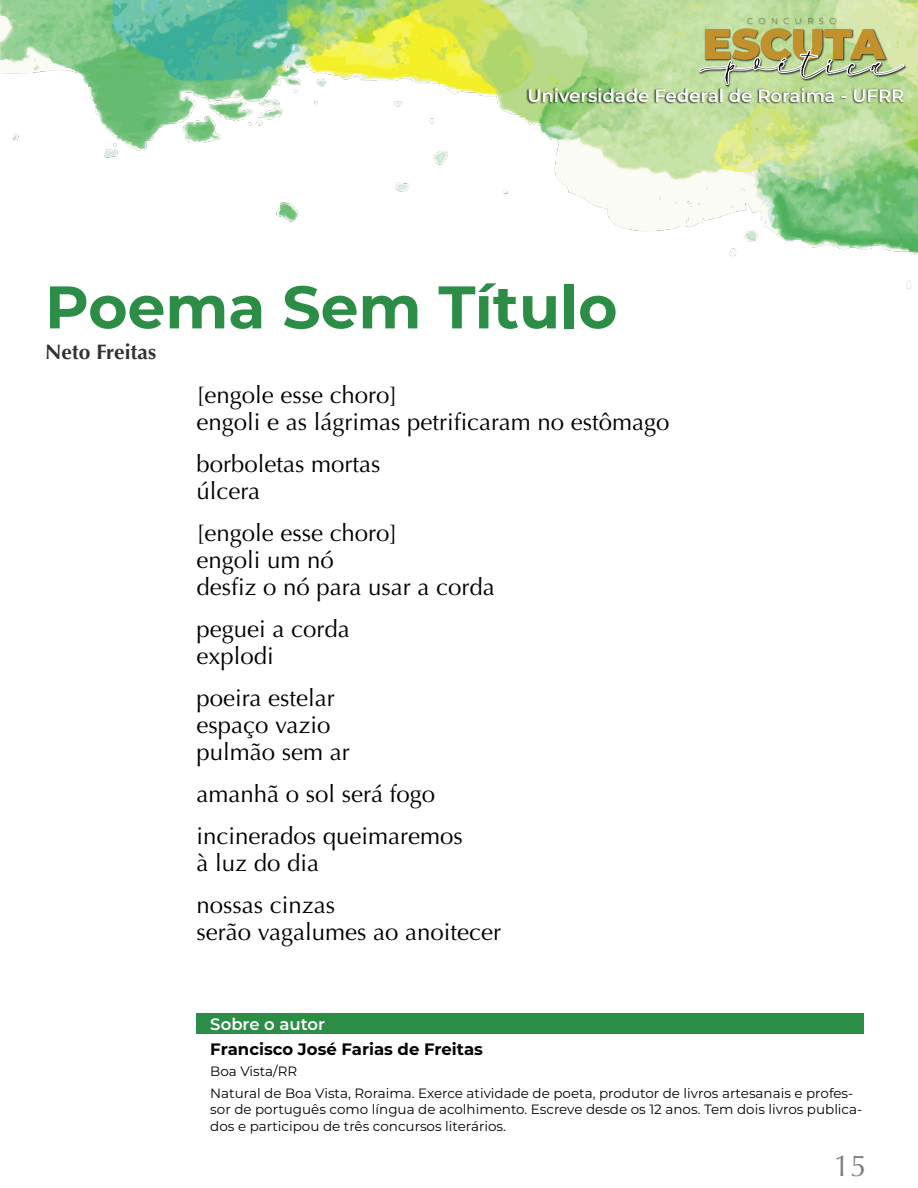
<style>
.page{position:relative;width:918px;height:1188px;background:#fff}
.page>*{position:absolute;margin:0;border:0;box-sizing:border-box;transform-origin:0 0}
.t1{font:700 60px "Montserrat";color:#2c8d46}
.t2{font:30px "Optima";color:#808080}
.t3{font:24px/27px "Optima";color:#000}
.t4{font:700 21px "Optima";color:#333}
.t5{font:600 18px "Montserrat";color:#fff}
.t6{font:700 16.5px "Montserrat";color:#000}
.t7{font:600 16.5px "Montserrat";color:#fff}
.t8{font:13.5px/22.6px "Montserrat";color:#000}
</style>
<div class="page">
<img style="left:0;top:0;width:918px;height:290px">
<div style="left:196px;top:1013px;width:668px;height:21px;background:#2c8d46"></div>
<div style="left:526px;top:87px;width:378px;height:17px;background:#000;opacity:.75"></div>
<div style="left:698px;top:17px;width:209px;height:71px;background:#000;opacity:.75"></div>
<svg style="left:699px;top:18px;width:205px;height:67px;background:#b9be7d"></svg>
<p class="t5" style="left:527px;top:83px;width:378px">Universidade Federal de Roraima - UFRR</p>
<h1 class="t1" style="left:45px;top:264px;width:574px">Poema Sem Título</h1>
<p class="t4" style="left:45px;top:340px;width:113px">Neto Freitas</p>
<p class="t3" style="left:196px;top:382px;width:475px">[engole esse choro]<br>engoli e as lágrimas petrificaram no estômago</p>
<p class="t3" style="left:196px;top:451px;width:186px">borboletas mortas úlcera</p>
<p class="t3" style="left:196px;top:520px;width:300px">[engole esse choro]<br>engoli um nó<br>desfiz o nó para usar a corda</p>
<p class="t3" style="left:196px;top:616px;width:155px">peguei a corda explodi</p>
<p class="t3" style="left:196px;top:685px;width:155px">poeira estelar espaço vazio pulmão sem ar</p>
<p class="t3" style="left:196px;top:773px;width:268px;line-height:42px">amanhã o sol será fogo incinerados queimaremos</p>
<p class="t3" style="left:196px;top:842px;width:140px;line-height:42px">à luz do dia nossas cinzas</p>
<p class="t3" style="left:196px;top:919px;width:306px">serão vagalumes ao anoitecer</p>
<p class="t7" style="left:210px;top:1012px;width:116px">Sobre o autor</p>
<p class="t6" style="left:210px;top:1037px;width:274px">Francisco José Farias de Freitas</p>
<p class="t8" style="left:210px;top:1059px;width:645px">Boa Vista/RR<br>Natural de Boa Vista, Roraima. Exerce atividade de poeta, produtor de livros artesanais e profes-</p>
<p class="t8" style="left:210px;top:1101px;width:654px;line-height:16.2px">sor de português como língua de acolhimento. Escreve desde os 12 anos. Tem dois livros publica&shy;dos e participou de três concursos literários.</p>
<p class="t2" style="left:834px;top:1149px;width:35px">15</p>
</div>
